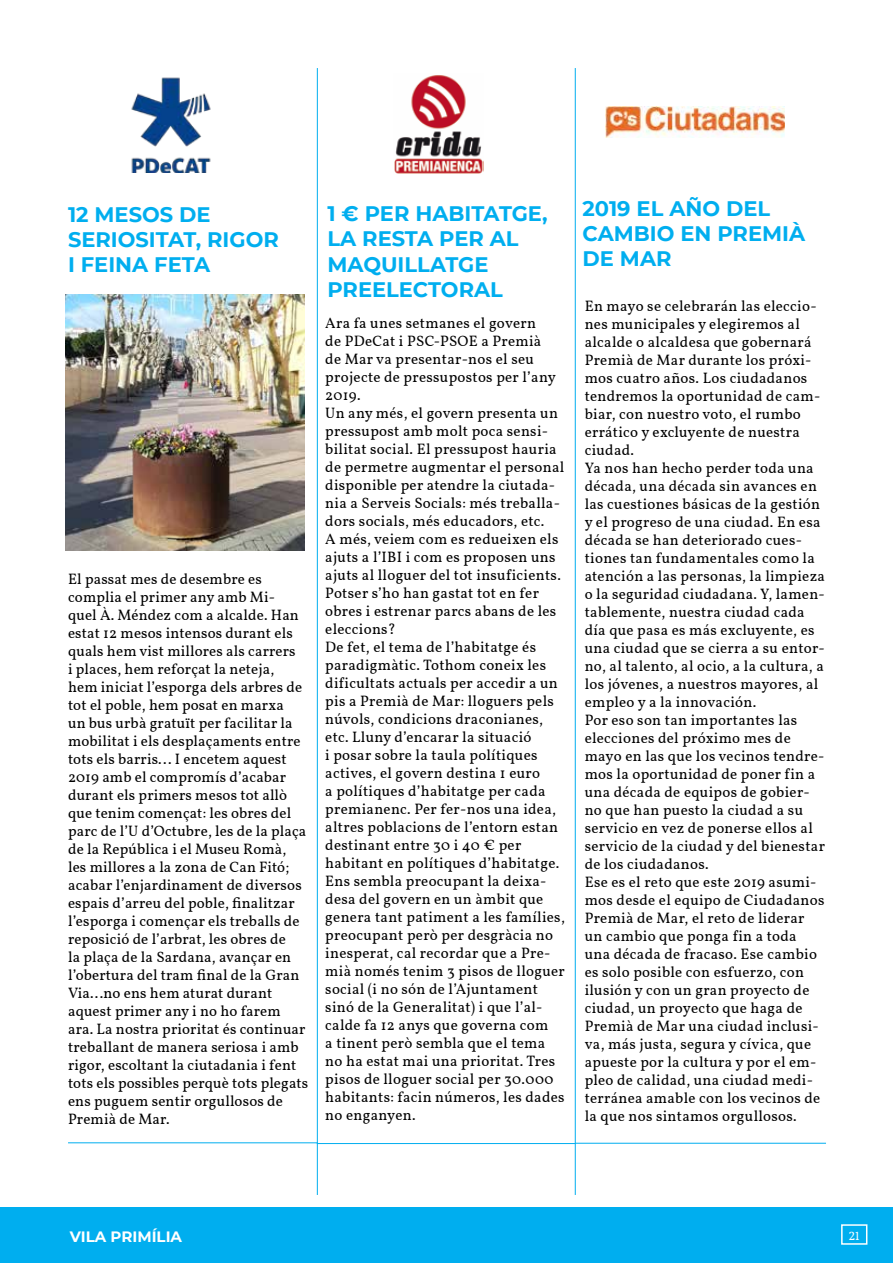
<style>
.page{position:relative;width:893px;height:1263px;background:#fff}
.page>*{position:absolute;margin:0;border:0;box-sizing:border-box;transform-origin:0 0}
.t1{font:700 21px/25.2px "Montserrat";color:#00aeef}
.t2{font:15px/18px "Vollkorn";letter-spacing:.02em;color:#000}
.t3{font:700 15px "Montserrat";color:#fff}
.t4{font:12px "Vollkorn";color:#fff}
</style>
<div class="page">
<div style="left:0;top:1208px;width:893px;height:55px;background:#00aeef"></div>
<div style="left:841px;top:1224px;width:26px;height:21px;border:2px solid #fff"></div>
<img style="left:394px;top:75px;width:89px;height:99px">
<img style="left:131px;top:77px;width:80px;height:96px">
<img style="left:606px;top:106px;width:178px;height:31px">
<hr style="left:317px;top:68px;width:1px;height:1127px;background:#00aeef">
<hr style="left:575px;top:68px;width:1px;height:1127px;background:#00aeef">
<hr style="left:317px;top:1143px;width:258px;height:1px;background:#00aeef">
<hr style="left:575px;top:1143px;width:251px;height:1px;background:#00aeef">
<hr style="left:68px;top:1142px;width:250px;height:1px;background:#00aeef">
<img style="left:66px;top:294px;width:238px;height:257px">
<h1 class="t1" style="left:68px;top:201px;width:212px">12 MESOS DE<br>SERIOSITAT, RIGOR<br>I FEINA FETA</h1>
<p class="t2" style="left:68px;top:570px;width:242px">El passat mes de desembre es complia el primer any amb Mi-<br>quel À. Méndez com a alcalde. Han estat 12 mesos intensos durant els quals hem vist millores als carrers<br>i places, hem reforçat la neteja,<br>hem iniciat l’esporga dels arbres de tot el poble, hem posat en marxa<br>un bus urbà gratuït per facilitar la mobilitat i els desplaçaments entre tots els barris... I encetem aquest 2019 amb el compromís d’acabar durant els primers mesos tot allò que tenim començat: les obres del parc de l’U d’Octubre, les de la plaça de la República i el Museu Romà, les millores a la zona de Can Fitó; acabar l’enjardinament de diversos espais d’arreu del poble, finalitzar l’esporga i començar els treballs de reposició de l’arbrat, les obres de<br>la plaça de la Sardana, avançar en l’obertura del tram final de la Gran Via...no ens hem aturat durant aquest primer any i no ho farem ara. La nostra prioritat és continuar treballant de manera seriosa i amb rigor, escoltant la ciutadania i fent tots els possibles perquè tots plegats ens puguem sentir orgullosos de Premià de Mar.</p>
<h1 class="t1" style="left:327px;top:200px;width:222px">1 € PER HABITATGE,<br>LA RESTA PER AL<br>MAQUILLATGE<br>PREELECTORAL</h1>
<p class="t2" style="left:325px;top:314px;width:241px">Ara fa unes setmanes el govern<br>de PDeCat i PSC-PSOE a Premià<br>de Mar va presentar-nos el seu projecte de pressupostos per l’any<br>2019.<br>Un any més, el govern presenta un pressupost amb molt poca sensi&shy;bilitat social. El pressupost hauria de permetre augmentar el personal disponible per atendre la ciutada&shy;nia a Serveis Socials: més treballa&shy;dors socials, més educadors, etc.<br>A més, veiem com es redueixen els ajuts a l’IBI i com es proposen uns ajuts al lloguer del tot insuficients.<br>Potser s’ho han gastat tot en fer obres i estrenar parcs abans de les eleccions?<br>De fet, el tema de l’habitatge és paradigmàtic. Tothom coneix les dificultats actuals per accedir a un pis a Premià de Mar: lloguers pels núvols, condicions draconianes, etc. Lluny d’encarar la situació<br>i posar sobre la taula polítiques actives, el govern destina 1 euro<br>a polítiques d’habitatge per cada premianenc. Per fer-nos una idea, altres poblacions de l’entorn estan destinant entre 30 i 40 € per habitant en polítiques d’habitatge.<br>Ens sembla preocupant la deixa&shy;desa del govern en un àmbit que genera tant patiment a les famílies, preocupant però per desgràcia no inesperat, cal recordar que a Pre&shy;mià només tenim 3 pisos de lloguer social (i no són de l’Ajuntament sinó de la Generalitat) i que l’al&shy;calde fa 12 anys que governa com<br>a tinent però sembla que el tema no ha estat mai una prioritat. Tres pisos de lloguer social per 30.000 habitants: facin números, les dades no enganyen.</p>
<h1 class="t1" style="left:583px;top:195px;width:224px">2019 EL AÑO DEL<br>CAMBIO EN PREMIÀ<br>DE MAR</h1>
<p class="t2" style="left:585px;top:297px;width:242px">En mayo se celebrarán las eleccio&shy;nes municipales y elegiremos al alcalde o alcaldesa que gobernará<br>Premià de Mar durante los próxi&shy;mos cuatro años. Los ciudadanos tendremos la oportunidad de cam&shy;biar, con nuestro voto, el rumbo errático y excluyente de nuestra ciudad.<br>Ya nos han hecho perder toda una década, una década sin avances en las cuestiones básicas de la gestión y el progreso de una ciudad. En esa década se han deteriorado cues&shy;tiones tan fundamentales como la atención a las personas, la limpieza o la seguridad ciudadana. Y, lamen&shy;tablemente, nuestra ciudad cada día que pasa es más excluyente, es una ciudad que se cierra a su entor&shy;no, al talento, al ocio, a la cultura, a los jóvenes, a nuestros mayores, al empleo y a la innovación.<br>Por eso son tan importantes las elecciones del próximo mes de mayo en las que los vecinos tendre&shy;mos la oportunidad de poner fin a una década de equipos de gobier&shy;no que han puesto la ciudad a su servicio en vez de ponerse ellos al servicio de la ciudad y del bienestar de los ciudadanos.<br>Ese es el reto que este 2019 asumi&shy;mos desde el equipo de Ciudadanos<br>Premià de Mar, el reto de liderar un cambio que ponga fin a toda una década de fracaso. Ese cambio es solo posible con esfuerzo, con ilusión y con un gran proyecto de ciudad, un proyecto que haga de<br>Premià de Mar una ciudad inclusi&shy;va, más justa, segura y cívica, que apueste por la cultura y por el em&shy;pleo de calidad, una ciudad medi&shy;terránea amable con los vecinos de la que nos sintamos orgullosos.</p>
<p class="t3" style="left:70px;top:1226px;width:114px">VILA PRIMÍLIA</p>
<p class="t4" style="left:849px;top:1227px;width:12px">21</p>
</div>
